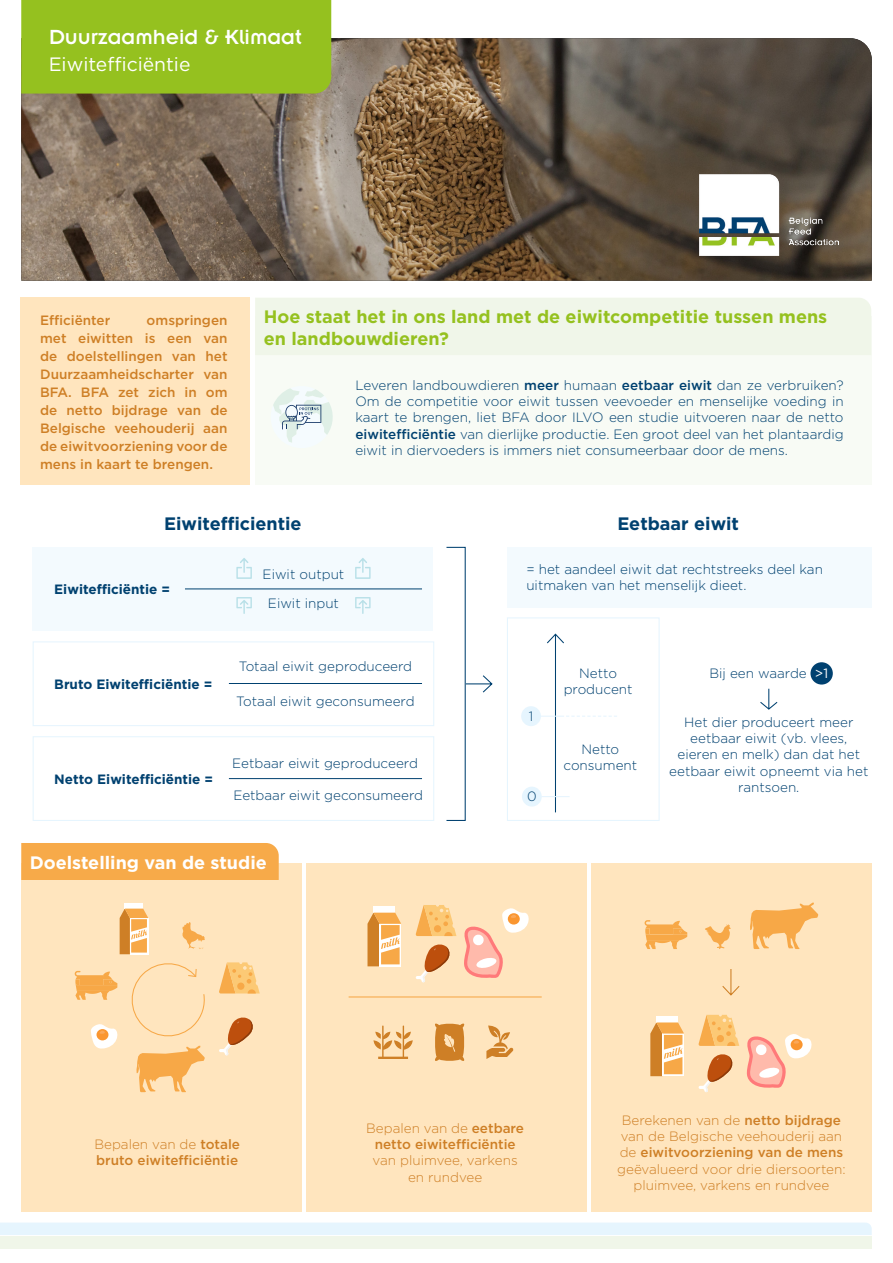
<style>
.page{position:relative;width:893px;height:1263px;background:#fff}
.page>*{position:absolute;margin:0;border:0;box-sizing:border-box;transform-origin:0 0}
.t1{font:22.5px "Insignia LT Std";color:#fff}
.t2{font:19.35px "Gotham";color:#fff}
.t3{font:700 18px/21.6px "Gotham";color:#95c11f}
.t4{font:700 18px "Gotham";color:#004170}
.t5{font:700 18px "Gotham";color:#fff}
.t6{font:300 13.5px/16.2px "Gotham";color:#004170;text-align:center}
.t7{font:500 13.5px/18px "Gotham";color:#ce7f26}
.t8{font:300 13.5px/16.2px "Gotham";color:#ce7f26;text-align:center}
.t9{font:700 13.5px "Gotham";color:#004170}
.s1{font-weight:500}
.s2{font-weight:400;color:#fff}
.s3{font-weight:300}
</style>
<div class="page">
<div style="left:33px;top:547px;width:400px;height:84px;background:#f3fafe"></div>
<div style="left:21px;top:864px;width:281px;height:348px;background:#ffe5be"></div>
<div style="left:507px;top:547px;width:365px;height:61px;background:#f3fafe"></div>
<div style="left:33px;top:641px;width:401px;height:85px;border:1px solid #e6f5fe"></div>
<div style="left:33px;top:736px;width:401px;height:85px;border:1px solid #e6f5fe"></div>
<div style="left:810px;top:662px;width:23px;height:22px;background:#004170;border-radius:50%"></div>
<div style="left:521px;top:706px;width:20px;height:20px;background:#e6f5fe;border-radius:50%"></div>
<div style="left:522px;top:787px;width:20px;height:19px;background:#e6f5fe;border-radius:50%"></div>
<div style="left:306px;top:864px;width:281px;height:348px;background:#ffe5be"></div>
<div style="left:591px;top:864px;width:281px;height:348px;background:#ffe5be"></div>
<div style="left:21px;top:298px;width:229px;height:187px;background:#ffe5be"></div>
<div style="left:255px;top:316px;width:617px;height:169px;background:#f8fbf5"></div>
<div style="left:255px;top:298px;width:616px;height:57px;background:#f0f6e9"></div>
<img style="left:21px;top:38px;width:851px;height:243px">
<div style="left:21px;top:0;width:310px;height:94px;background:#95c11f"></div>
<img style="left:699px;top:175px;width:140px;height:80px">
<div style="left:21px;top:843px;width:258px;height:37px;background:#f7aa49"></div>
<div style="left:0;top:1236px;width:872px;height:12px;background:#f0f6e9"></div>
<svg style="left:0;top:1222px;width:872px;height:13px;background:#e7f5fe"></svg>
<svg style="left:466px;top:675px;width:27px;height:18px"></svg>
<hr style="left:185px;top:588px;width:237px;height:1px;background:#004170">
<svg style="left:355px;top:558px;width:16px;height:21px"></svg>
<svg style="left:236px;top:558px;width:16px;height:21px"></svg>
<svg style="left:355px;top:597px;width:16px;height:17px"></svg>
<svg style="left:236px;top:597px;width:16px;height:17px"></svg>
<hr style="left:229px;top:683px;width:193px;height:1px;background:#004170">
<hr style="left:229px;top:778px;width:193px;height:1px;background:#004170">
<svg style="left:760px;top:688px;width:18px;height:22px"></svg>
<svg style="left:538px;top:633px;width:79px;height:180px"></svg>
<div style="left:507px;top:617px;width:153px;height:204px;border:1px solid #e6f5fe"></div>
<svg style="left:750px;top:903px;width:68px;height:46px"></svg>
<svg style="left:705px;top:924px;width:26px;height:25px"></svg>
<svg style="left:645px;top:920px;width:42px;height:29px"></svg>
<svg style="left:722px;top:969px;width:18px;height:27px"></svg>
<svg style="left:698px;top:1015px;width:41px;height:31px"></svg>
<div style="left:656px;top:1015px;width:22px;height:7px;background:#fff"></div>
<svg style="left:650px;top:1022px;width:34px;height:54px;background:#ecb069"></svg>
<svg style="left:699px;top:1054px;width:34px;height:38px"></svg>
<svg style="left:746px;top:1034px;width:66px;height:54px"></svg>
<svg style="left:373px;top:1025px;width:40px;height:34px"></svg>
<svg style="left:435px;top:1023px;width:30px;height:38px"></svg>
<hr style="left:349px;top:996px;width:193px;height:1px;background:#f7a847">
<svg style="left:486px;top:1025px;width:27px;height:34px"></svg>
<svg style="left:416px;top:905px;width:40px;height:31px"></svg>
<div style="left:374px;top:906px;width:21px;height:7px;background:#fff"></div>
<svg style="left:367px;top:913px;width:34px;height:53px;background:#ecb068"></svg>
<svg style="left:416px;top:944px;width:34px;height:38px"></svg>
<svg style="left:464px;top:908px;width:65px;height:70px"></svg>
<div style="left:125px;top:903px;width:18px;height:5px;background:#fff"></div>
<svg style="left:219px;top:1017px;width:34px;height:38px"></svg>
<svg style="left:75px;top:908px;width:130px;height:184px"></svg>
<svg style="left:219px;top:962px;width:41px;height:31px"></svg>
<svg style="left:273px;top:388px;width:60px;height:55px"></svg>
<h1 class="t1" style="left:49px;top:25px;width:254px">Duurzaamheid &amp; Klimaat</h1>
<h2 class="t2" style="left:49px;top:52px;width:143px">Eiwitefficiëntie</h2>
<p class="t7" style="left:40px;top:311px;width:72px">Efficiënter</p>
<p class="t7" style="left:40px;top:311px;width:189px;text-align:justify;text-indent:107px">omspringen met eiwitten is een van de doelstellingen van het Duurzaamheidscharter van BFA. BFA zet zich in om de netto bijdrage van de Belgische veehouderij aan de eiwitvoorziening voor de mens in kaart te brengen.</p>
<h3 class="t3" style="left:264px;top:306px;width:565px">Hoe staat het in ons land met de eiwitcompetitie tussen mens en landbouwdieren?</h3>
<p class="t6" style="left:355px;top:377px;width:490px;text-align:justify">Leveren landbouwdieren <span class="s1">meer</span> humaan <span class="s1">eetbaar eiwit</span> dan ze verbruiken?<br>Om de competitie voor eiwit tussen veevoeder en menselijke voeding in kaart te brengen, liet BFA door ILVO een studie uitvoeren naar de netto <span class="s1">eiwitefficiëntie</span> van dierlijke productie. Een groot deel van het plantaardig eiwit in diervoeders is immers niet consumeerbaar door de mens.</p>
<h3 class="t4" style="left:164px;top:512px;width:139px">Eiwitefficientie</h3>
<p class="t9" style="left:54px;top:581px;width:118px">Eiwitefficiëntie =</p>
<p class="t9" style="left:54px;top:675px;width:160px">Bruto Eiwitefficiëntie =</p>
<p class="t9" style="left:54px;top:770px;width:160px">Netto Eiwitefficiëntie =</p>
<p class="t6" style="left:263px;top:559px;width:83px;line-height:29px">Eiwit output<br>Eiwit input</p>
<p class="t6" style="left:239px;top:658px;width:175px">Totaal eiwit geproduceerd</p>
<p class="t6" style="left:236px;top:693px;width:180px">Totaal eiwit geconsumeerd</p>
<p class="t6" style="left:232px;top:755px;width:187px">Eetbaar eiwit geproduceerd</p>
<p class="t6" style="left:233px;top:787px;width:191px">Eetbaar eiwit geconsumeerd</p>
<h3 class="t5" style="left:30px;top:850px;width:239px">Doelstelling van de studie</h3>
<h3 class="t4" style="left:617px;top:512px;width:123px">Eetbaar eiwit</h3>
<p class="t6" style="left:526px;top:561px;width:298px;text-align:left">= het aandeel eiwit dat rechtstreeks deel kan uitmaken van het menselijk dieet.</p>
<p class="t6" style="left:529px;top:708px;width:6px">1</p>
<p class="t6" style="left:527px;top:788px;width:11px">0</p>
<p class="t6" style="left:564px;top:665px;width:70px">Netto producent</p>
<p class="t6" style="left:563px;top:740px;width:75px">Netto consument</p>
<p class="t6" style="left:709px;top:665px;width:120px">Bij een waarde <span class="s2">&gt;1</span></p>
<p class="t6" style="left:669px;top:714px;width:201px">Het dier produceert meer eetbaar eiwit (vb. vlees, eieren en melk) dan dat het eetbaar eiwit opneemt via het rantsoen.</p>
<p class="t7" style="left:94px;top:1136px;width:147px;line-height:16.2px"><span class="s3">Bepalen van de</span> totale bruto eiwitefficiëntie</p>
<p class="t7" style="left:366px;top:1120px;width:159px;line-height:16.2px;text-align:center"><span class="s3">Bepalen van de</span> eetbare netto eiwitefficiëntie</p>
<p class="t8" style="left:373px;top:1152px;width:147px">van pluimvee, varkens en rundvee</p>
<p class="t8" style="left:617px;top:1112px;width:230px">Berekenen van de <span class="s1">netto bijdrage </span>van de Belgische veehouderij aan de <span class="s1">eiwitvoorziening van de mens </span>geëvalueerd voor drie diersoorten: pluimvee, varkens en rundvee</p>
</div>
